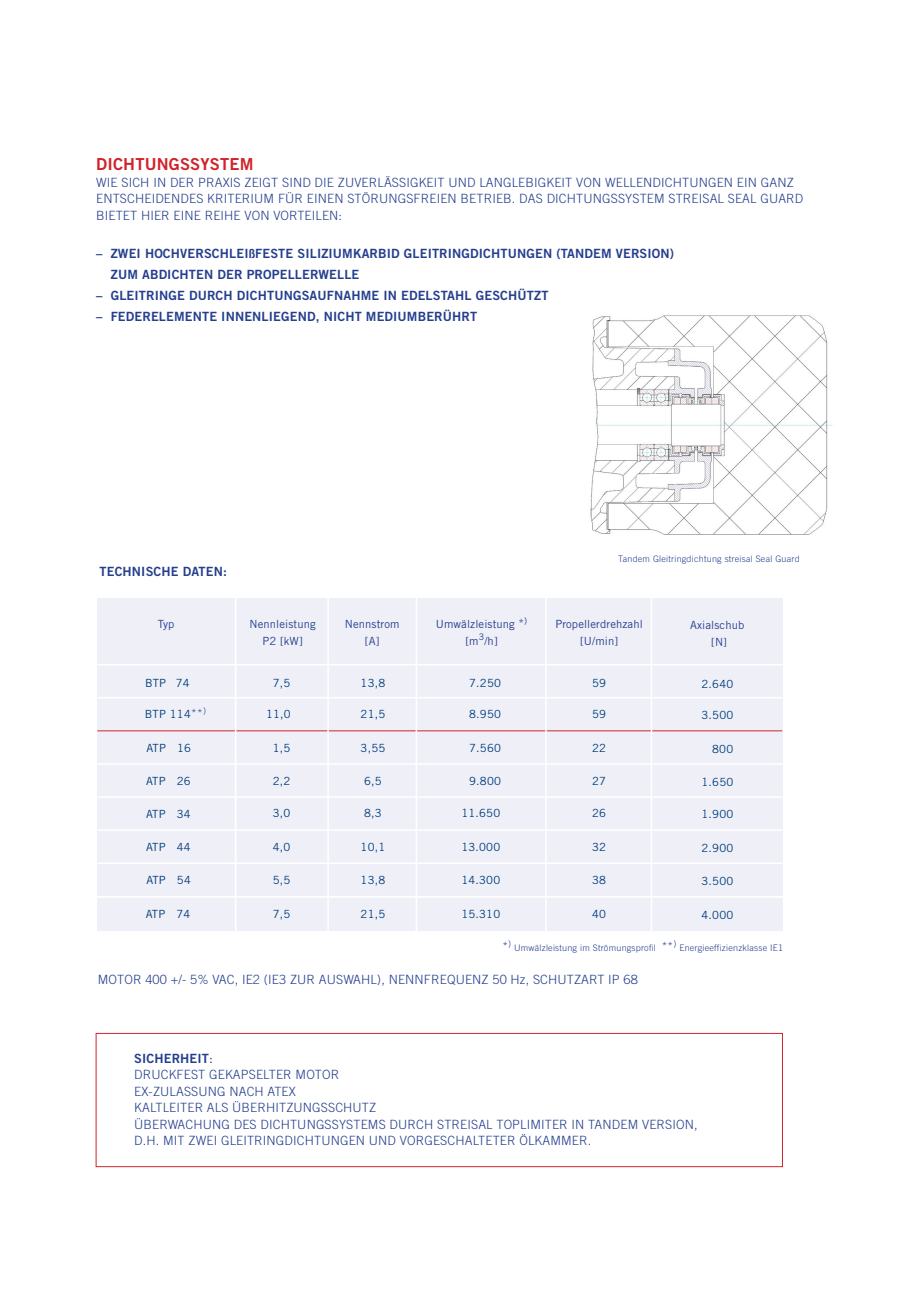
<style>
.page{position:relative;width:919px;height:1289px;background:#fff}
.page>*{position:absolute;margin:0;border:0;box-sizing:border-box;transform-origin:0 0}
.t1{font:16.5px "Trade Gothic Bold Two";letter-spacing:.01em;color:#d1232a}
.t2{font:300 12.75px/16.5px "Trade Gothic";letter-spacing:.01em;color:#253f8e}
.t3{font:12.75px/21px "Trade Gothic Bold Two";letter-spacing:.01em;color:#253f8e}
.t4{font:11.25px "Trade Gothic";letter-spacing:.02em;color:#013d7d}
.t5{font:11.25px/16.5px "Trade Gothic";letter-spacing:.01em;color:#253f8e;text-align:center}
.t6{font:300 11.25px "Trade Gothic";color:#253f8e}
.t7{font:300 9px "Trade Gothic";letter-spacing:.025em;color:#253f8e}
.s1{font-weight:300;color:#253f8e}
.s2{font-family:"Trade Gothic"}
</style>
<div class="page">
<div style="left:97px;top:597px;width:685px;height:333px;background:#eff0f7"></div>
<hr style="left:81px;top:664px;width:751px;height:1px;background:#fff">
<hr style="left:81px;top:697px;width:751px;height:1px;background:#fff">
<hr style="left:97px;top:730px;width:685px;height:1px;background:#d1232a">
<hr style="left:81px;top:763px;width:751px;height:1px;background:#fff">
<hr style="left:81px;top:796px;width:751px;height:1px;background:#fff">
<hr style="left:81px;top:829px;width:751px;height:1px;background:#fff">
<hr style="left:97px;top:862px;width:685px;height:2px;background:#fff">
<hr style="left:82px;top:896px;width:750px;height:1px;background:#fff">
<hr style="left:235px;top:594px;width:1px;height:339px;background:#fff">
<hr style="left:327px;top:594px;width:2px;height:338px;background:#fff">
<hr style="left:415px;top:594px;width:2px;height:338px;background:#fff">
<hr style="left:545px;top:595px;width:1px;height:338px;background:#fff">
<hr style="left:650px;top:594px;width:2px;height:341px;background:#fff">
<img style="left:590px;top:315px;width:242px;height:220px">
<div style="left:96px;top:1033px;width:686px;height:133px;border:1px solid #d1232a"></div>
<p class="t1" style="left:96px;top:154px;width:159px">DICHTUNGSSYSTEM</p>
<p class="t2" style="left:96px;top:174px;width:708px">WIE SICH IN DER PRAXIS ZEIGT SIND DIE ZUVERLÄSSIGKEIT UND LANGLEBIGKEIT VON WELLENDICHTUNGEN EIN GANZ<br>ENTSCHEIDENDES KRITERIUM FÜR EINEN STÖRUNGSFREIEN BETRIEB. DAS DICHTUNGSSYSTEM STREISAL SEAL GUARD<br>BIETET HIER EINE REIHE VON VORTEILEN:</p>
<p class="t3" style="left:111px;top:242px;width:565px;text-indent:-15px">– ZWEI HOCHVERSCHLEIßFESTE SILIZIUMKARBID GLEITRINGDICHTUNGEN (TANDEM VERSION)<br>ZUM ABDICHTEN DER PROPELLERWELLE</p>
<p class="t3" style="left:96px;top:284px;width:453px">– GLEITRINGE DURCH DICHTUNGSAUFNAHME IN EDELSTAHL GESCHÜTZT</p>
<p class="t3" style="left:96px;top:305px;width:382px">– FEDERELEMENTE INNENLIEGEND, NICHT MEDIUMBERÜHRT</p>
<p class="t3" style="left:99px;top:560px;width:129px">TECHNISCHE DATEN:</p>
<p class="t5" style="left:158px;top:615px;width:18px">Typ</p>
<p class="t4" style="left:145px;top:676px;width:46px">BTP 74</p>
<p class="t4" style="left:145px;top:707px;width:63px">BTP 114<span class="s1">**</span><sup>)</sup></p>
<p class="t4" style="left:146px;top:741px;width:46px">ATP 16</p>
<p class="t4" style="left:146px;top:774px;width:46px">ATP 26</p>
<p class="t4" style="left:146px;top:806px;width:46px">ATP 34</p>
<p class="t4" style="left:146px;top:840px;width:46px">ATP 44</p>
<p class="t4" style="left:146px;top:873px;width:46px">ATP 54</p>
<p class="t4" style="left:146px;top:907px;width:46px">ATP 74</p>
<p class="t5" style="left:249px;top:615px;width:68px">Nennleistung<br>P2 [kW]</p>
<p class="t4" style="left:273px;top:676px;width:19px">7,5</p>
<p class="t4" style="left:266px;top:707px;width:26px">11,0</p>
<p class="t4" style="left:273px;top:741px;width:19px">1,5</p>
<p class="t4" style="left:273px;top:773px;width:19px">2,2</p>
<p class="t4" style="left:273px;top:806px;width:19px">3,0</p>
<p class="t4" style="left:273px;top:840px;width:19px">4,0</p>
<p class="t4" style="left:273px;top:873px;width:19px">5,5</p>
<p class="t4" style="left:273px;top:907px;width:19px">7,5</p>
<p class="t7" style="left:618px;top:553px;width:183px">Tandem Gleitringdichtung streisal Seal Guard</p>
<p class="t5" style="left:345px;top:615px;width:56px">Nennstrom [A]</p>
<p class="t5" style="left:436px;top:615px;width:93px">Umwälzleistung *<sup>) </sup>[m<sup>3</sup>/h]</p>
<p class="t5" style="left:555px;top:615px;width:89px">Propellerdrehzahl [U/min]</p>
<p class="t4" style="left:360px;top:676px;width:26px">13,8</p>
<p class="t4" style="left:469px;top:676px;width:33px">7.250</p>
<p class="t4" style="left:592px;top:676px;width:15px">59</p>
<p class="t4" style="left:360px;top:707px;width:26px">21,5</p>
<p class="t4" style="left:469px;top:707px;width:33px">8.950</p>
<p class="t4" style="left:592px;top:707px;width:15px">59</p>
<p class="t4" style="left:360px;top:741px;width:26px">3,55</p>
<p class="t4" style="left:469px;top:741px;width:33px">7.560</p>
<p class="t4" style="left:592px;top:741px;width:15px">22</p>
<p class="t4" style="left:364px;top:773px;width:19px">6,5</p>
<p class="t4" style="left:469px;top:773px;width:33px">9.800</p>
<p class="t4" style="left:592px;top:773px;width:15px">27</p>
<p class="t4" style="left:364px;top:806px;width:19px">8,3</p>
<p class="t4" style="left:461px;top:806px;width:40px">11.650</p>
<p class="t4" style="left:592px;top:806px;width:15px">26</p>
<p class="t4" style="left:360px;top:840px;width:26px">10,1</p>
<p class="t4" style="left:461px;top:840px;width:40px">13.000</p>
<p class="t4" style="left:592px;top:840px;width:15px">32</p>
<p class="t4" style="left:360px;top:873px;width:26px">13,8</p>
<p class="t4" style="left:461px;top:873px;width:40px">14.300</p>
<p class="t4" style="left:592px;top:873px;width:15px">38</p>
<p class="t4" style="left:360px;top:907px;width:26px">21,5</p>
<p class="t4" style="left:461px;top:907px;width:40px">15.310</p>
<p class="t4" style="left:592px;top:907px;width:15px">40</p>
<p class="t5" style="left:690px;top:617px;width:56px">Axialschub [N]</p>
<p class="t4" style="left:701px;top:677px;width:33px">2.640</p>
<p class="t4" style="left:701px;top:708px;width:33px">3.500</p>
<p class="t4" style="left:712px;top:742px;width:23px">800</p>
<p class="t4" style="left:701px;top:774px;width:33px">1.650</p>
<p class="t4" style="left:701px;top:807px;width:33px">1.900</p>
<p class="t4" style="left:701px;top:841px;width:33px">2.900</p>
<p class="t4" style="left:701px;top:874px;width:33px">3.500</p>
<p class="t4" style="left:701px;top:908px;width:33px">4.000</p>
<p class="t6" style="left:502px;top:939px;width:10px">*<sup>)</sup></p>
<p class="t7" style="left:514px;top:942px;width:270px">Umwälzleistung im Strömungsprofil <sup>**</sup>) Energieeffizienzklasse IE1</p>
<p class="t2" style="left:98px;top:970px;width:541px">MOTOR 400 +/- 5% VAC, IE2 (IE3 ZUR AUSWAHL), NENNFREQUENZ 50 Hz, SCHUTZART IP 68</p>
<p class="t3" style="left:134px;top:1047px;width:80px">SICHERHEIT<span class="s2">:</span></p>
<p class="t2" style="left:134px;top:1066px;width:565px">DRUCKFEST GEKAPSELTER MOTOR<br>EX-ZULASSUNG NACH ATEX<br>KALTLEITER ALS ÜBERHITZUNGSSCHUTZ<br>ÜBERWACHUNG DES DICHTUNGSSYSTEMS DURCH STREISAL TOPLIMITER IN TANDEM VERSION, D.H. MIT ZWEI GLEITRINGDICHTUNGEN UND VORGESCHALTETER ÖLKAMMER.</p>
</div>
